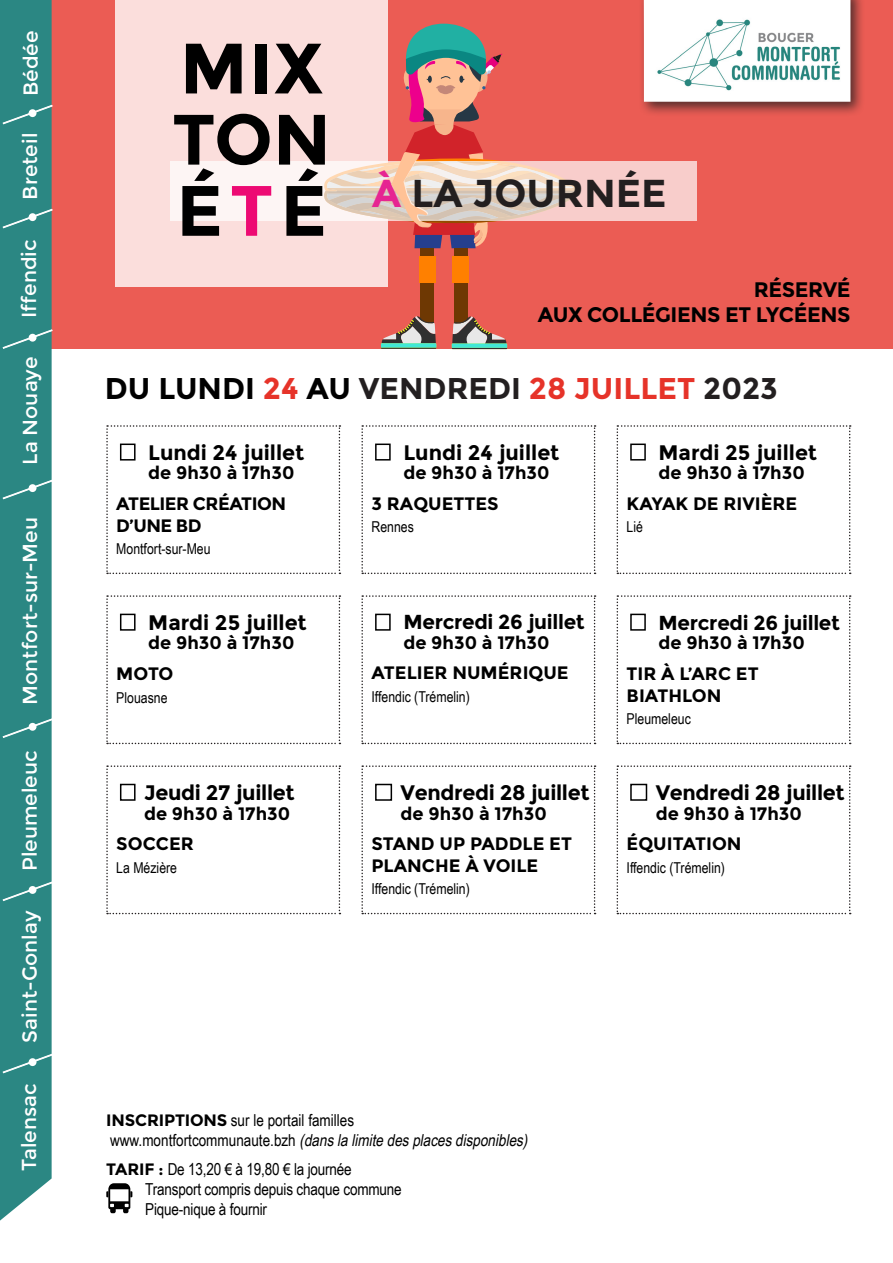
<style>
.page{position:relative;width:893px;height:1263px;background:#eb5c54}
.page>*{position:absolute;margin:0;border:0;box-sizing:border-box;transform-origin:0 0}
.t1{font:700 71.1px "Montserrat";letter-spacing:.02em;color:#000}
.titre{font:700 38.85px "Montserrat";color:#231f20}
.t2{font:700 30px "Montserrat";color:#231f20}
.date{font:700 21px "Montserrat";letter-spacing:-.015em;color:#000}
.communes{font:20.25px "Montserrat";color:#fff}
.t3{font:700 20.25px "Montserrat";letter-spacing:-.015em;color:#000}
.t4{font:700 18px/21.6px "Montserrat";color:#000}
.t5{font:700 18px/21.6px "Montserrat";letter-spacing:-.03em;color:#000}
.paragraphe_normal{font:16.5px "Arial Narrow";letter-spacing:-.01em;color:#000}
.paragraphe_normal-2{font:italic 16.5px "Arial Narrow";color:#000}
.t6{font:15px "Arial Narrow";color:#000}
.s1{color:#ed0a73}
.s2{color:#e62592}
.s3{color:#000}
.s4{color:#e63329}
.s5{font-family:"Montserrat";font-weight:700}
.s6{font-style:normal}
</style>
<div class="page">
<div style="left:0;top:350px;width:893px;height:913px;background:#fff"></div>
<div style="left:116px;top:0;width:272px;height:287px;background:#fbdedc"></div>
<div style="left:454px;top:248px;width:13px;height:77px;background:#6e3803"></div>
<div style="left:452px;top:256px;width:17px;height:27px;background:#ff8000"></div>
<svg style="left:452px;top:316px;width:55px;height:33px"></svg>
<div style="left:421px;top:248px;width:13px;height:77px;background:#6e3803"></div>
<div style="left:419px;top:256px;width:17px;height:27px;background:#ff8000"></div>
<svg style="left:381px;top:316px;width:55px;height:33px"></svg>
<svg style="left:170px;top:161px;width:527px;height:60px;background:#fae3e2"></svg>
<div style="left:0;top:0;width:52px;height:1220px;background:#2b8783"></div>
<svg style="left:3px;top:1054px;width:49px;height:19px"></svg>
<div style="left:29px;top:1058px;width:8px;height:8px;background:#fff;border-radius:50%"></div>
<svg style="left:3px;top:882px;width:49px;height:19px"></svg>
<div style="left:29px;top:886px;width:8px;height:8px;background:#fff;border-radius:50%"></div>
<svg style="left:3px;top:719px;width:49px;height:19px"></svg>
<div style="left:29px;top:723px;width:8px;height:8px;background:#fff;border-radius:50%"></div>
<svg style="left:3px;top:480px;width:49px;height:19px"></svg>
<div style="left:29px;top:484px;width:8px;height:8px;background:#fff;border-radius:50%"></div>
<svg style="left:3px;top:330px;width:50px;height:19px"></svg>
<div style="left:29px;top:334px;width:8px;height:8px;background:#fff;border-radius:50%"></div>
<svg style="left:3px;top:209px;width:50px;height:19px"></svg>
<div style="left:29px;top:213px;width:8px;height:8px;background:#fff;border-radius:50%"></div>
<svg style="left:3px;top:105px;width:50px;height:19px"></svg>
<div style="left:29px;top:109px;width:8px;height:8px;background:#fff;border-radius:50%"></div>
<svg style="left:324px;top:23px;width:255px;height:225px"></svg>
<div style="left:638px;top:0;width:227px;height:116px;background:#231f20;opacity:.75"></div>
<div style="left:644px;top:0;width:206px;height:102px;background:#fff"></div>
<img style="left:654px;top:15px;width:190px;height:79px">
<svg style="left:106px;top:765px;width:234px;height:149px"></svg>
<div style="left:120px;top:784px;width:16px;height:17px;border:2px solid #000"></div>
<svg style="left:361px;top:765px;width:235px;height:149px"></svg>
<div style="left:375px;top:784px;width:17px;height:17px;border:2px solid #000"></div>
<svg style="left:617px;top:765px;width:234px;height:149px"></svg>
<div style="left:630px;top:784px;width:17px;height:17px;border:2px solid #000"></div>
<svg style="left:106px;top:425px;width:234px;height:149px"></svg>
<div style="left:120px;top:443px;width:16px;height:18px;border:2px solid #000"></div>
<svg style="left:361px;top:425px;width:235px;height:149px"></svg>
<div style="left:375px;top:443px;width:16px;height:18px;border:2px solid #000"></div>
<svg style="left:617px;top:425px;width:234px;height:149px"></svg>
<div style="left:630px;top:443px;width:16px;height:18px;border:2px solid #000"></div>
<svg style="left:106px;top:595px;width:234px;height:149px"></svg>
<div style="left:120px;top:614px;width:16px;height:17px;border:2px solid #000"></div>
<svg style="left:361px;top:595px;width:235px;height:149px"></svg>
<div style="left:375px;top:614px;width:16px;height:17px;border:2px solid #000"></div>
<svg style="left:617px;top:595px;width:234px;height:149px"></svg>
<div style="left:630px;top:614px;width:16px;height:17px;border:2px solid #000"></div>
<svg style="left:106px;top:1183px;width:26px;height:30px"></svg>
<p class="communes" style="left:19px;top:96px;width:67px;rotate:-90deg">Bédée</p>
<p class="communes" style="left:18px;top:200px;width:68px;rotate:-90deg">Breteil</p>
<p class="communes" style="left:17px;top:318px;width:80px;rotate:-90deg">Iffendic</p>
<p class="communes" style="left:18px;top:465px;width:110px;rotate:-90deg">La Nouaye</p>
<p class="communes" style="left:18px;top:705px;width:189px;rotate:-90deg">Montfort-sur-Meu</p>
<p class="communes" style="left:18px;top:871px;width:122px;rotate:-90deg">Pleumeleuc</p>
<p class="communes" style="left:18px;top:1042px;width:133px;rotate:-90deg">Saint-Gonlay</p>
<p class="communes" style="left:17px;top:1171px;width:89px;rotate:-90deg">Talensac</p>
<p class="t1" style="left:180px;top:26px;width:145px">MIX</p>
<p class="t1" style="left:172px;top:97px;width:160px">TON</p>
<p class="t1" style="left:176px;top:168px;width:152px">É<span class="s1">T</span>É</p>
<p class="titre" style="left:372px;top:170px;width:296px"><span class="s2">À</span> LA JOURNÉE</p>
<p class="date" style="left:754px;top:277px;width:98px">RÉSERVÉ</p>
<p class="date" style="left:538px;top:302px;width:314px">AUX COLLÉGIENS ET LYCÉENS</p>
<p class="t2" style="left:105px;top:371px;width:674px"><span class="s3">DU LUNDI</span> <span class="s4">24</span> <span class="s3">AU</span> VENDREDI <span class="s4">28 JUILLET</span> 2023</p>
<p class="date" style="left:148px;top:440px;width:158px">Lundi 24 juillet</p>
<p class="t4" style="left:148px;top:462px;width:148px">de 9h30 à 17h30</p>
<p class="t5" style="left:116px;top:493px;width:171px">ATELIER CRÉATION<br>D’UNE BD</p>
<p class="t6" style="left:116px;top:538px;width:96px">Montfort-sur-Meu</p>
<p class="date" style="left:148px;top:610px;width:160px">Mardi 25 juillet</p>
<p class="t4" style="left:148px;top:632px;width:148px">de 9h30 à 17h30</p>
<p class="t4" style="left:116px;top:663px;width:59px">MOTO</p>
<p class="t6" style="left:116px;top:686px;width:53px">Plouasne</p>
<p class="date" style="left:144px;top:780px;width:152px">Jeudi 27 juillet</p>
<p class="t4" style="left:144px;top:802px;width:148px">de 9h30 à 17h30</p>
<p class="t4" style="left:116px;top:833px;width:79px">SOCCER</p>
<p class="t6" style="left:116px;top:856px;width:62px">La Mézière</p>
<p class="date" style="left:403px;top:440px;width:158px">Lundi 24 juillet</p>
<p class="t4" style="left:403px;top:462px;width:148px">de 9h30 à 17h30</p>
<p class="t4" style="left:371px;top:493px;width:129px">3 RAQUETTES</p>
<p class="t6" style="left:371px;top:516px;width:44px">Rennes</p>
<p class="t3" style="left:403px;top:610px;width:183px">Mercredi 26 juillet</p>
<p class="t4" style="left:403px;top:632px;width:148px">de 9h30 à 17h30</p>
<p class="t4" style="left:371px;top:662px;width:199px">ATELIER NUMÉRIQUE</p>
<p class="t6" style="left:371px;top:685px;width:100px">Iffendic (Trémelin)</p>
<p class="date" style="left:401px;top:780px;width:190px">Vendredi 28 juillet</p>
<p class="t4" style="left:401px;top:802px;width:148px">de 9h30 à 17h30</p>
<p class="t4" style="left:371px;top:833px;width:202px">STAND UP PADDLE ET<br>PLANCHE À VOILE</p>
<p class="t6" style="left:371px;top:878px;width:100px">Iffendic (Trémelin)</p>
<p class="date" style="left:659px;top:440px;width:160px">Mardi 25 juillet</p>
<p class="t4" style="left:659px;top:462px;width:148px">de 9h30 à 17h30</p>
<p class="t4" style="left:627px;top:493px;width:172px">KAYAK DE RIVIÈRE</p>
<p class="t6" style="left:627px;top:516px;width:18px">Lié</p>
<p class="t3" style="left:659px;top:611px;width:183px">Mercredi 26 juillet</p>
<p class="t4" style="left:659px;top:632px;width:148px">de 9h30 à 17h30</p>
<p class="t4" style="left:627px;top:663px;width:134px">TIR À L’ARC ET</p>
<p class="t4" style="left:627px;top:684px;width:96px">BIATHLON</p>
<p class="t6" style="left:627px;top:708px;width:66px">Pleumeleuc</p>
<p class="date" style="left:656px;top:780px;width:190px">Vendredi 28 juillet</p>
<p class="t4" style="left:656px;top:802px;width:148px">de 9h30 à 17h30</p>
<p class="t4" style="left:627px;top:833px;width:117px">ÉQUITATION</p>
<p class="t6" style="left:627px;top:856px;width:100px">Iffendic (Trémelin)</p>
<p class="paragraphe_normal" style="left:106px;top:1108px;width:249px"><span class="s5">INSCRIPTIONS</span> sur le portail familles</p>
<p class="paragraphe_normal-2" style="left:110px;top:1128px;width:423px"><span class="s6">www . m o n tfo rt c o m m u n a u t e . b z h</span> (danslalimitedesplacesdisponibles)</p>
<p class="paragraphe_normal" style="left:106px;top:1157px;width:247px"><span class="s5">TARIF :</span> De 13,20 € à 19,80 € la journée</p>
<p class="paragraphe_normal" style="left:145px;top:1177px;width:258px">Transport compris depuis chaque commune</p>
<p class="paragraphe_normal" style="left:145px;top:1196px;width:123px">Pique-nique à fournir</p>
</div>
